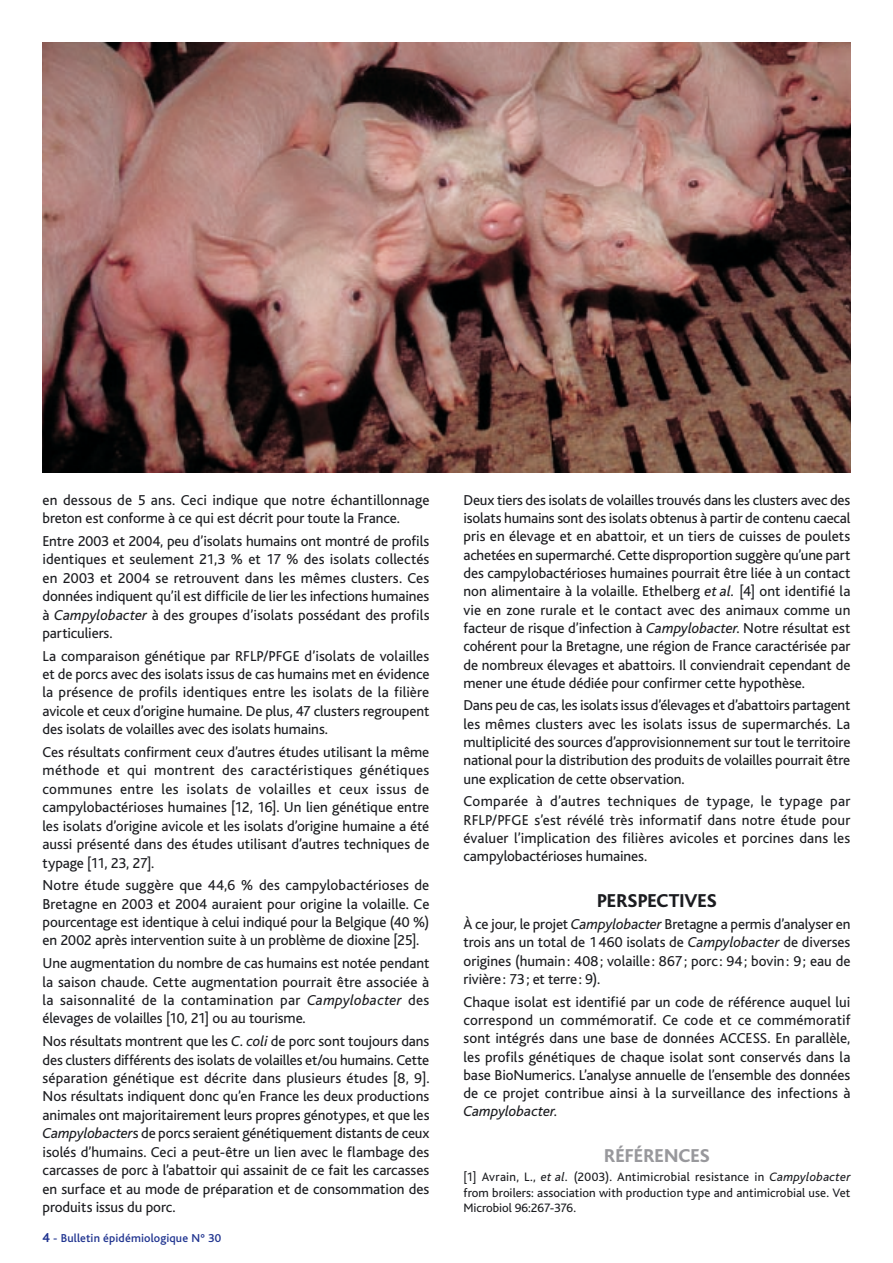
<style>
.page{position:relative;width:893px;height:1263px;background:#fff}
.page>*{position:absolute;margin:0;border:0;box-sizing:border-box;transform-origin:0 0}
.t1{font:800 19.5px "Bliss";color:#1b1c20}
.t2{font:800 19.5px "Bliss";color:#98989c}
.t3{font:15px/18.5px "Bliss";letter-spacing:-.005em;color:#1b1c20;text-align:justify}
.t4{font:12.75px/15.3px "Bliss";letter-spacing:.005em;color:#1b1c20;text-align:justify}
.t5{font:500 12px "Bliss";letter-spacing:.01em;color:#203490}
.s1{font-style:italic}
.s2{font-weight:700;font-size:13.5px}
</style>
<div class="page">
<img style="left:43px;top:43px;width:807px;height:429px">
<p class="t3" style="left:43px;top:491px;width:388px">en dessous de 5 ans. Ceci indique que notre échantillonnage breton est conforme à ce qui est décrit pour toute la France.</p>
<p class="t3" style="left:42px;top:532px;width:388px">Entre 2003 et 2004, peu d’isolats humains ont montré de profils identiques et seulement 21,3 % et 17 % des isolats collectés en 2003 et 2004 se retrouvent dans les mêmes clusters. Ces données indiquent qu’il est difficile de lier les infections humaines à <span class="s1">Campylobacter</span> à des groupes d’isolats possédant des profils particuliers.</p>
<p class="t3" style="left:42px;top:647px;width:388px">La comparaison génétique par RFLP/PFGE d’isolats de volailles et de porcs avec des isolats issus de cas humains met en évidence la présence de profils identiques entre les isolats de la filière avicole et ceux d’origine humaine. De plus, 47 clusters regroupent des isolats de volailles avec des isolats humains.</p>
<p class="t3" style="left:42px;top:743px;width:388px">Ces résultats confirment ceux d’autres études utilisant la même méthode et qui montrent des caractéristiques génétiques communes entre les isolats de volailles et ceux issus de campylobactérioses humaines [12, 16]. Un lien génétique entre les isolats d’origine avicole et les isolats d’origine humaine a été aussi présenté dans des études utilisant d’autres techniques de typage [11, 23, 27].</p>
<p class="t3" style="left:42px;top:876px;width:388px">Notre étude suggère que 44,6 % des campylobactérioses de Bretagne en 2003 et 2004 auraient pour origine la volaille. Ce pourcentage est identique à celui indiqué pour la Belgique (40 %) en 2002 après intervention suite à un problème de dioxine [25].</p>
<p class="t3" style="left:42px;top:954px;width:388px">Une augmentation du nombre de cas humains est notée pendant la saison chaude. Cette augmentation pourrait être associée à la saisonnalité de la contamination par <span class="s1">Campylobacter</span> des élevages de volailles [10, 21] ou au tourisme.</p>
<p class="t3" style="left:42px;top:1032px;width:388px">Nos résultats montrent que les <span class="s1">C. coli</span> de porc sont toujours dans des clusters différents des isolats de volailles et/ou humains. Cette séparation génétique est décrite dans plusieurs études [8, 9].<br>Nos résultats indiquent donc qu’en France les deux productions animales ont majoritairement leurs propres génotypes, et que les <span class="s1">Campylobacter</span>s de porcs seraient génétiquement distants de ceux isolés d’humains. Ceci a peut-être un lien avec le flambage des carcasses de porc à l’abattoir qui assainit de ce fait les carcasses en surface et au mode de préparation et de consommation des produits issus du porc.</p>
<p class="t5" style="left:43px;top:1232px;width:180px"><span class="s2">4</span> - Bulletin épidémiologique N° 30</p>
<p class="t3" style="left:463px;top:491px;width:388px">Deux tiers des isolats de volailles trouvés dans les clusters avec des isolats humains sont des isolats obtenus à partir de contenu caecal pris en élevage et en abattoir, et un tiers de cuisses de poulets achetées en supermarché. Cette disproportion suggère qu’une part des campylobactérioses humaines pourrait être liée à un contact non alimentaire à la volaille. Ethelberg <span class="s1">et al.</span> [4] ont identifié la vie en zone rurale et le contact avec des animaux comme un facteur de risque d’infection à <span class="s1">Campylobacter</span>. Notre résultat est cohérent pour la Bretagne, une région de France caractérisée par de nombreux élevages et abattoirs. Il conviendrait cependant de mener une étude dédiée pour confirmer cette hypothèse.</p>
<p class="t3" style="left:463px;top:697px;width:388px">Dans peu de cas, les isolats issus d’élevages et d’abattoirs partagent les mêmes clusters avec les isolats issus de supermarchés. La multiplicité des sources d’approvisionnement sur tout le territoire national pour la distribution des produits de volailles pourrait être une explication de cette observation.</p>
<p class="t3" style="left:463px;top:792px;width:388px">Comparée à d’autres techniques de typage, le typage par RFLP/PFGE s’est révélé très informatif dans notre étude pour évaluer l’implication des filières avicoles et porcines dans les campylobactérioses humaines.</p>
<h1 class="t1" style="left:597px;top:890px;width:61px">PERSPECTI</h1>
<h1 class="t1" style="left:684px;top:890px;width:23px">VES</h1>
<p class="t3" style="left:463px;top:915px;width:388px">À ce jour, le projet <span class="s1">Campylobacter</span> Bretagne a permis d’analyser en trois ans un total de 1460 isolats de <span class="s1">Campylobacter</span> de diverses origines (humain: 408; volaille: 867; porc : 94; bovin: 9; eau de rivière: 73; et terre: 9).</p>
<p class="t3" style="left:463px;top:993px;width:388px">Chaque isolat est identifié par un code de référence auquel lui correspond un commémoratif. Ce code et ce commémoratif sont intégrés dans une base de données ACCESS. En parallèle, les profils génétiques de chaque isolat sont conservés dans la base BioNumerics. L’analyse annuelle de l’ensemble des données de ce projet contribue ainsi à la surveillance des infections à <span class="s1">Campylobacter</span>.</p>
<h1 class="t2" style="left:604px;top:1145px;width:12px">RÉFÉRENCES</h1>
<p class="t4" style="left:463px;top:1170px;width:388px">[1] Avrain, L., <span class="s1">et al.</span> (2003). Antimicrobial resistance in <span class="s1">Campylobacter </span>from broilers: association with production type and antimicrobial use. Vet Microbiol 96:267-376.</p>
</div>
